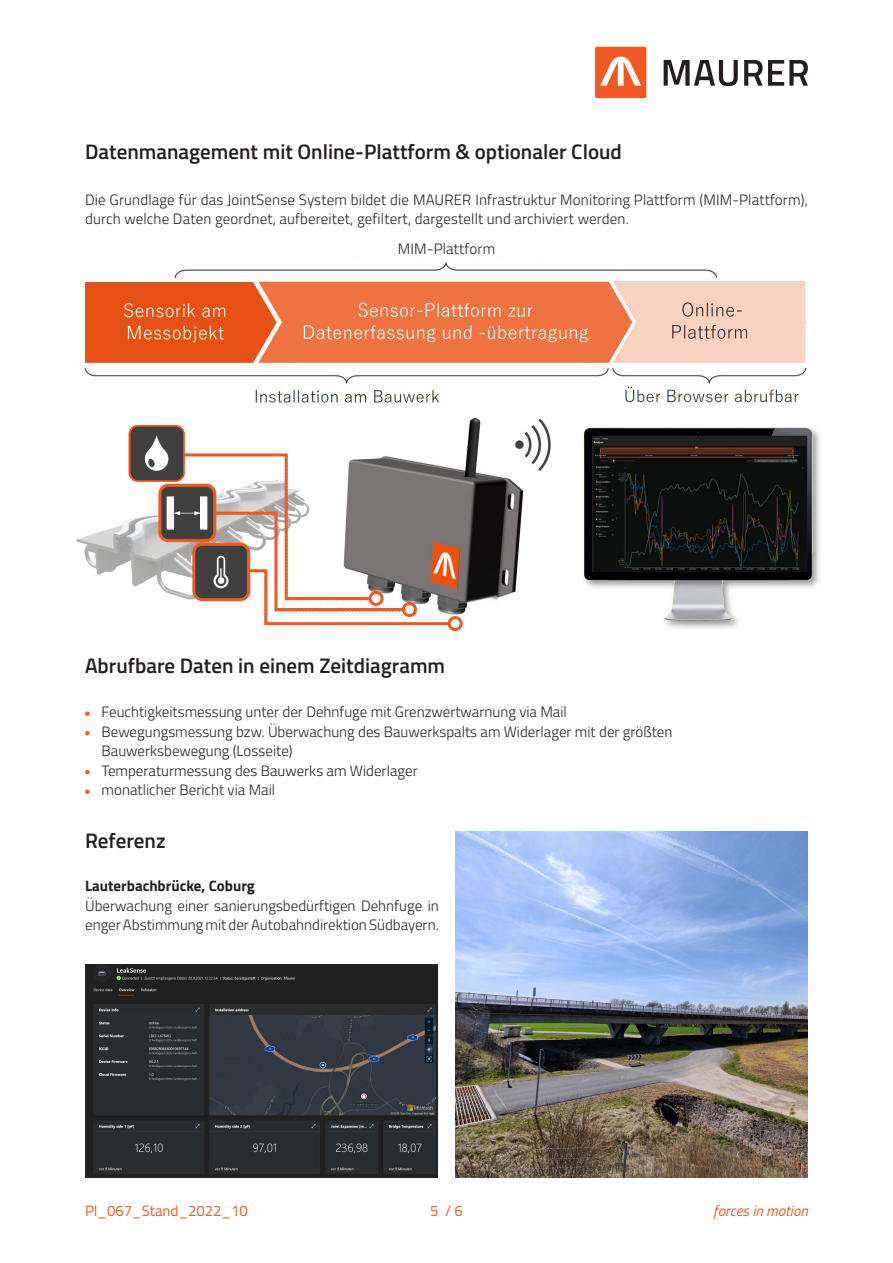
<style>
.page{position:relative;width:893px;height:1263px;background:#fff}
.page>*{position:absolute;margin:0;border:0;box-sizing:border-box;transform-origin:0 0}
.t1{font:600 21px "Titillium";color:#231f20}
.t2{font:300 15px/19.5px "Titillium";color:#231f20}
.t3{font:15px "Titillium";color:#f15921}
.t4{font:700 15px "Titillium";color:#231f20}
.t5{font:italic 15px "Titillium";color:#f15921}
</style>
<div class="page">
<svg style="left:664px;top:60px;width:144px;height:26px"></svg>
<div style="left:595px;top:47px;width:51px;height:51px;background:#f15921;border-radius:2px"></div>
<svg style="left:600px;top:57px;width:41px;height:29px"></svg>
<svg style="left:85px;top:711px;width:5px;height:5px"></svg>
<svg style="left:85px;top:731px;width:5px;height:4px"></svg>
<svg style="left:85px;top:770px;width:5px;height:4px"></svg>
<svg style="left:85px;top:789px;width:5px;height:5px"></svg>
<img style="left:85px;top:965px;width:353px;height:213px">
<img style="left:455px;top:832px;width:353px;height:346px">
<img style="left:76px;top:419px;width:744px;height:212px">
<div style="left:116px;top:421px;width:67px;height:59px;background:#fff"></div>
<div style="left:449px;top:617px;width:12px;height:12px;background:#fff;border-radius:50%"></div>
<svg style="left:180px;top:452px;width:272px;height:174px"></svg>
<div style="left:448px;top:616px;width:15px;height:15px;border:3px solid #f15921;border-radius:50%"></div>
<img style="left:160px;top:485px;width:55px;height:56px">
<div style="left:158px;top:484px;width:58px;height:58px;border:3px solid #f15921;border-radius:9px"></div>
<img style="left:129px;top:426px;width:55px;height:55px">
<div style="left:128px;top:425px;width:57px;height:57px;border:2px solid #f15921;border-radius:9px"></div>
<img style="left:194px;top:544px;width:55px;height:56px">
<div style="left:192px;top:543px;width:58px;height:58px;border:3px solid #f15921;border-radius:9px"></div>
<img style="left:84px;top:281px;width:723px;height:138px">
<img style="left:174px;top:262px;width:544px;height:16px">
<h1 class="t1" style="left:85px;top:136px;width:538px">Datenmanagement mit Online-Plattform &amp; optionaler Cloud</h1>
<p class="t2" style="left:85px;top:189px;width:724px">Die Grundlage für das JointSense System bildet die MAURER Infrastruktur Monitoring Plattform (MIM-Plattform), durch welche Daten geordnet, aufbereitet, gefiltert, dargestellt und archiviert werden.</p>
<p class="t2" style="left:398px;top:238px;width:99px">MIM-Plattform</p>
<h1 class="t1" style="left:85px;top:649px;width:362px">Abrufbare Daten in einem Zeitdiagramm</h1>
<p class="t2" style="left:102px;top:702px;width:572px">Feuchtigkeitsmessung unter der Dehnfuge mit Grenzwertwarnung via Mail Bewegungsmessung bzw. Überwachung des Bauwerkspalts am Widerlager mit der größten Bauwerksbewegung (Losseite)<br>Temperaturmessung des Bauwerks am Widerlager<br>monatlicher Bericht via Mail</p>
<h1 class="t1" style="left:85px;top:824px;width:82px">Referenz</h1>
<p class="t4" style="left:85px;top:874px;width:171px">Lauterbachbrücke, Coburg</p>
<p class="t2" style="left:85px;top:895px;width:355px">Überwachung einer sanierungsbedürftigen Dehnfuge in enger Abstimmung mit der Autobahndirektion Südbayern.</p>
<p class="t3" style="left:85px;top:1200px;width:164px">PI_067_Stand_2022_10</p>
<p class="t3" style="left:430px;top:1200px;width:34px">5 / 6</p>
<p class="t5" style="left:713px;top:1200px;width:96px">forces in motion</p>
</div>
